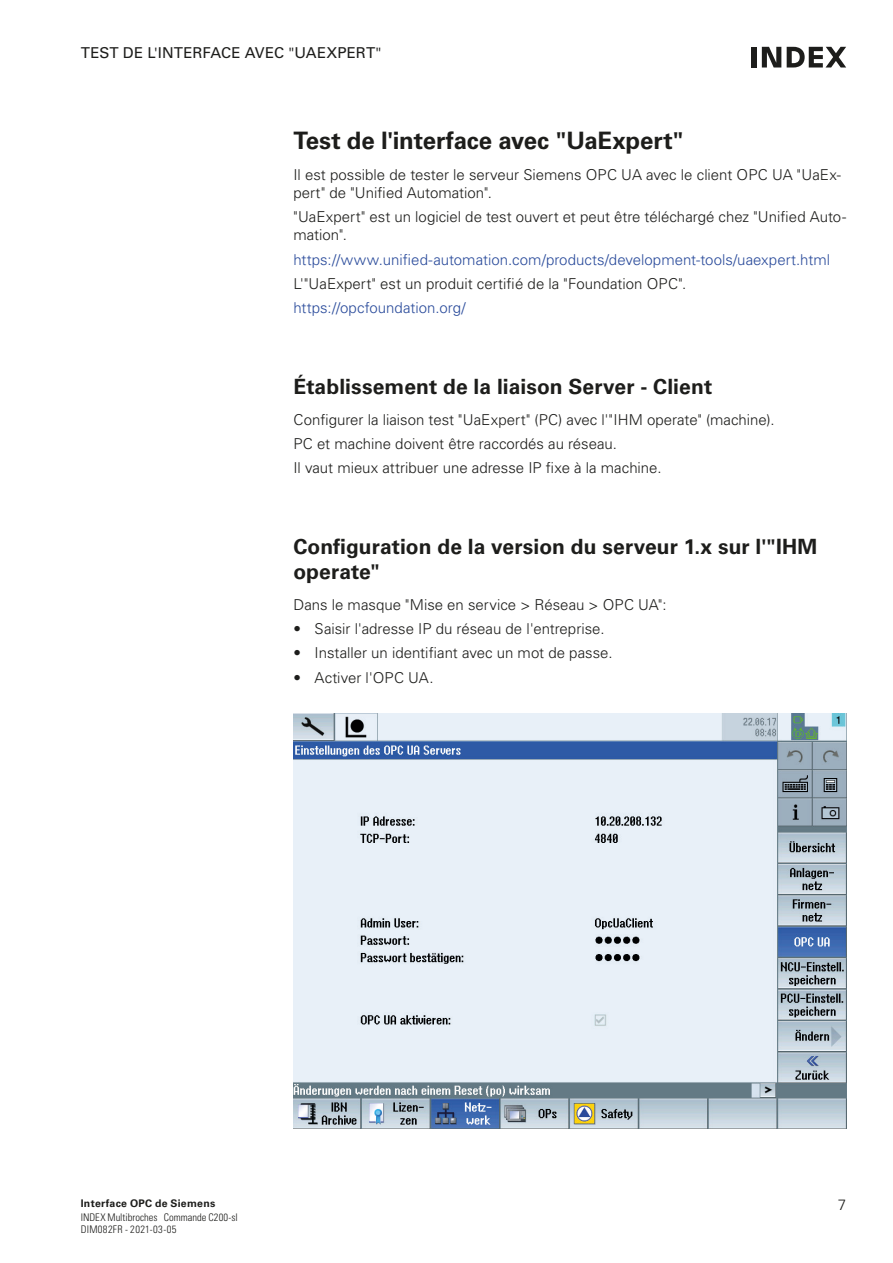
<style>
.page{position:relative;width:893px;height:1263px;background:#fff}
.page>*{position:absolute;margin:0;border:0;box-sizing:border-box;transform-origin:0 0}
.Titel_1_Kopf{font:700 24px "INDEX Univers";letter-spacing:-.005em;color:#1d1d1b}
.Titel_2{font:700 21px/25.2px "INDEX Univers";letter-spacing:.005em;color:#1d1d1b}
.Text{font:300 15px/18px "INDEX Univers";color:#1d1d1b}
.Text-2{font:300 15px "INDEX Univers";color:#2a4b9b}
.t1{font:15px "INDEX Univers";letter-spacing:.02em;color:#1d1d1b}
.t2{font:300 condensed 10.5px "INDEX Univers";letter-spacing:.005em;color:#1d1d1b}
.t3{font:700 10.5px "INDEX Univers";letter-spacing:.025em;color:#1d1d1b}
.t4{font:300 condensed 10.5px "INDEX Univers";letter-spacing:.035em;color:#1d1d1b}
</style>
<div class="page">
<svg style="left:761px;top:47px;width:26px;height:21px"></svg>
<div style="left:752px;top:47px;width:5px;height:21px;background:#1d1d1b"></div>
<svg style="left:762px;top:47px;width:19px;height:21px"></svg>
<svg style="left:787px;top:47px;width:59px;height:21px"></svg>
<img style="left:293px;top:713px;width:553px;height:416px">
<p class="t1" style="left:81px;top:43px;width:20px">TEST</p>
<p class="t1" style="left:123px;top:43px;width:45px">DE L'INTER</p>
<p class="t1" style="left:202px;top:43px;width:146px">FACE AVEC "UAEXPERT</p>
<p class="t1" style="left:376px;top:43px;width:7px">"</p>
<p class="Titel_1_Kopf" style="left:293px;top:127px;width:392px">Test de l'interface avec "UaExpert"</p>
<p class="Text" style="left:293px;top:166px;width:549px">Il est possible de tester le serveur Siemens OPC UA avec le client OPC UA "UaEx&shy;pert" de "Unified Automation".</p>
<p class="Text" style="left:293px;top:208px;width:554px">"UaExpert" est un logiciel de test ouvert et peut être téléchargé chez "Unified Auto&shy;mation".</p>
<p class="Text-2" style="left:293px;top:250px;width:538px">https://www.unified-automation.com/products/development-tools/uaexpert.html</p>
<p class="Text" style="left:293px;top:275px;width:394px">L'"UaExpert" est un produit certifié de la "Foundation OPC".</p>
<p class="Text-2" style="left:293px;top:299px;width:174px">https://opcfoundation.org/</p>
<p class="Titel_2" style="left:293px;top:374px;width:420px">Établissement de la liaison Server - Client</p>
<p class="Text" style="left:293px;top:410px;width:483px">Configurer la liaison test "UaExpert" (PC) avec l'"IHM operate" (machine).</p>
<p class="Text" style="left:293px;top:435px;width:325px">PC et machine doivent être raccordés au réseau.</p>
<p class="Text" style="left:293px;top:459px;width:370px">Il vaut mieux attribuer une adresse IP fixe à la machine.</p>
<p class="Titel_2" style="left:293px;top:534px;width:525px">Configuration de la version du serveur 1.x sur l'"IHM operate"</p>
<p class="Text" style="left:293px;top:595px;width:375px">Dans le masque "Mise en service &gt; Réseau &gt; OPC UA":</p>
<p class="Text" style="left:293px;top:620px;width:313px">• Saisir l'adresse IP du réseau de l'entreprise.</p>
<p class="Text" style="left:293px;top:644px;width:321px">• Installer un identifiant avec un mot de passe.</p>
<p class="Text" style="left:293px;top:668px;width:142px">• Activer l'OPC UA.</p>
<p class="t3" style="left:81px;top:1197px;width:136px">Interface OPC de Siemens</p>
<p class="t4" style="left:81px;top:1223px;width:97px">DIM082FR - 2021-03-05</p>
<p class="t2" style="left:81px;top:1210px;width:159px">INDEX Multibroches Commande C200-sl</p>
<p class="Text" style="left:838px;top:1196px;width:10px">7</p>
</div>
